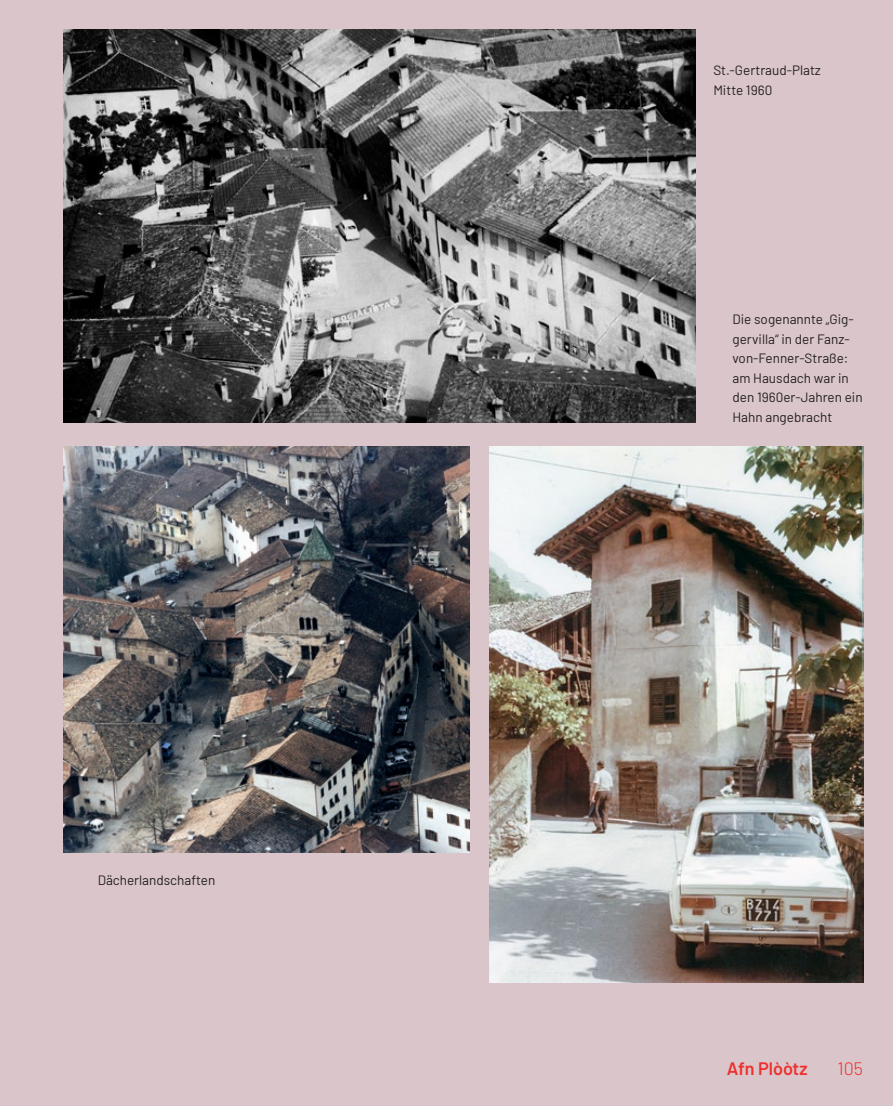
<style>
.page{position:relative;width:893px;height:1106px;background:#dac6ca}
.page>*{position:absolute;margin:0;border:0;box-sizing:border-box;transform-origin:0 0}
.t1{font:600 18px "Barlow";color:#ee302e}
.t2{font:300 18px "Barlow";color:#ee302e}
.t3{font:13.5px/19.5px "Barlow";color:#231f20}
</style>
<div class="page">
<img style="left:64px;top:30px;width:631px;height:393px">
<img style="left:489px;top:446px;width:374px;height:536px">
<img style="left:64px;top:446px;width:406px;height:406px">
<p class="t3" style="left:98px;top:869px;width:119px">Dächerlandschaften</p>
<p class="t3" style="left:713px;top:60px;width:109px">St.-Gertraud-Platz<br>Mitte 1960</p>
<p class="t3" style="left:732px;top:308px;width:132px">Die sogenannte „Gig&shy;gervilla“ in der Fanz&shy;von-Fenner-Straße: am Hausdach war in den 1960er-Jahren ein<br>Hahn angebracht</p>
<h1 class="t1" style="left:727px;top:1055px;width:82px">Afn Plòòtz</h1>
<h1 class="t2" style="left:837px;top:1055px;width:27px">105</h1>
</div>
